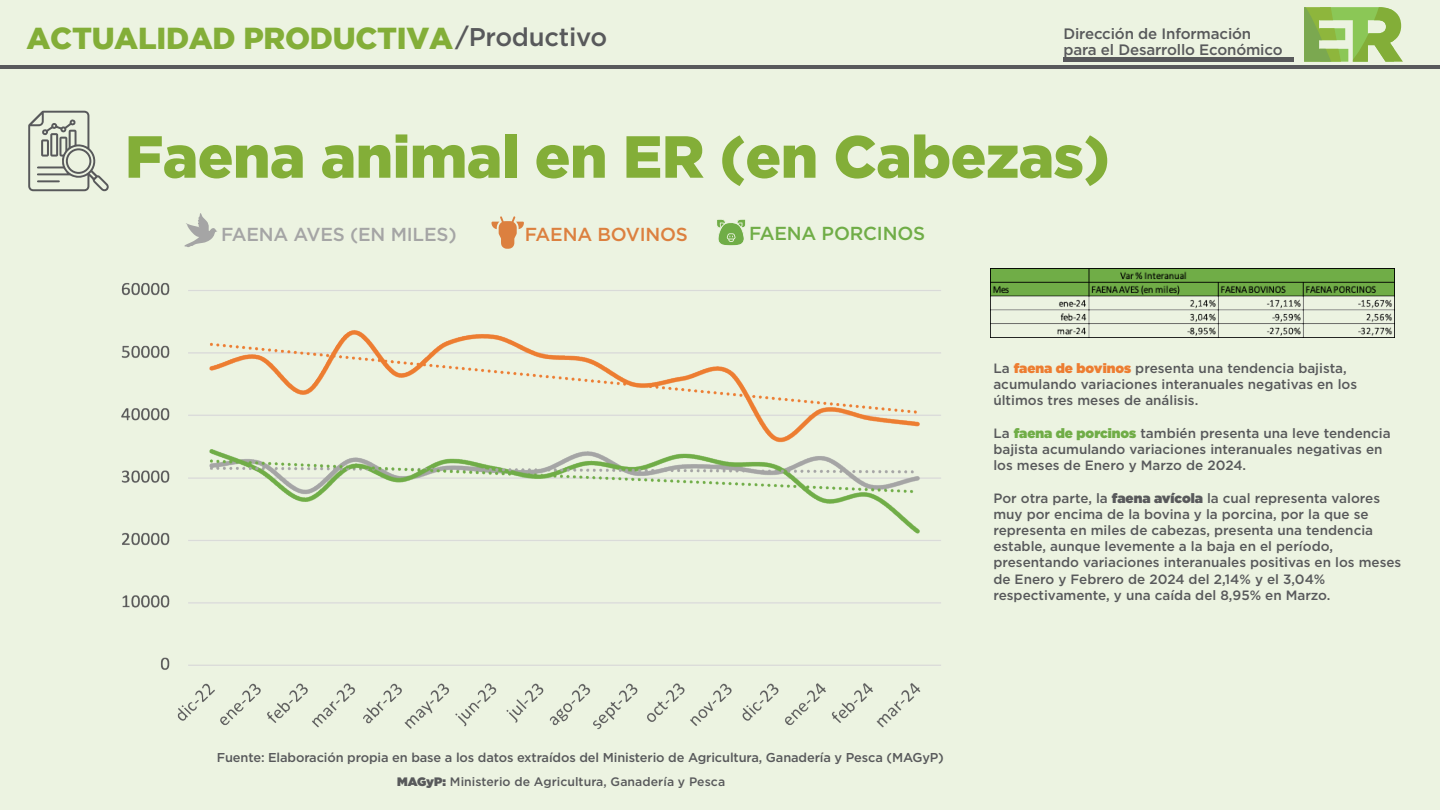
<style>
.page{position:relative;width:1440px;height:810px;background:#ecf3e1}
.page>*{position:absolute;margin:0;border:0;box-sizing:border-box;transform-origin:0 0}
.t1{font:900 59.25px "Gotham";letter-spacing:-.01em;color:#83ae38}
.t2{font:900 30.22px "Gotham";letter-spacing:-.01em;color:#83ae38}
.t3{font:500 25.58px "Gotham";letter-spacing:-.01em;color:#58595b}
.t4{font:500 18.83px "Gotham";letter-spacing:-.01em;color:#a5a5a5}
.t5{font:500 18.83px "Gotham";letter-spacing:-.01em;color:#70ad47}
.t6{font:500 18.83px "Gotham";letter-spacing:-.01em;color:#dc803f}
.t7{font:500 15.08px "Gotham";letter-spacing:-.01em;color:#58595b}
.t8{font:500 13.5px/16.2px "Gotham";color:#58595b}
.t9{font:500 12.83px "Gotham";letter-spacing:-.01em;color:#58595b}
.t10{font:500 12.23px "Gotham";letter-spacing:.005em;color:#58595b}
.s1{font-weight:900;color:#ed7d31}
.s2{font-weight:900;color:#70ad47}
.s3{font-weight:900}
</style>
<div class="page">
<hr style="left:0;top:65px;width:1440px;height:4px;background:#58595b">
<svg style="left:1304px;top:7px;width:99px;height:55px"></svg>
<hr style="left:1063px;top:58px;width:231px;height:4px;background:#58595b">
<svg style="left:28px;top:111px;width:81px;height:81px"></svg>
<img style="left:121px;top:214px;width:1154px;height:516px">
<img style="left:990px;top:269px;width:404px;height:68px">
<h3 class="t3" style="left:456px;top:20px;width:153px">/Productivo</h3>
<p class="t7" style="left:1063px;top:24px;width:189px">Dirección de Información</p>
<h2 class="t2" style="left:26px;top:20px;width:428px">ACTUALIDAD PRODUCTIVA</h2>
<p class="t7" style="left:1063px;top:40px;width:221px">para el Desarrollo Económico</p>
<h1 class="t1" style="left:125px;top:123px;width:986px">Faena animal en ER (en Cabezas)</h1>
<h3 class="t4" style="left:221px;top:222px;width:237px">FAENA AVES (EN MILES)</h3>
<h3 class="t6" style="left:525px;top:222px;width:165px">FAENA BOVINOS</h3>
<h3 class="t5" style="left:749px;top:221px;width:178px">FAENA PORCINOS</h3>
<p class="t8" style="left:993px;top:360px;width:365px">La <span class="s1">faena de bovinos</span> presenta una tendencia bajista, acumulando variaciones interanuales negativas en los últimos tres meses de análisis.</p>
<p class="t8" style="left:993px;top:425px;width:399px">La <span class="s2">faena de porcinos</span> también presenta una leve tendencia bajista acumulando variaciones interanuales negativas en los meses de Enero y Marzo de 2024.</p>
<p class="t8" style="left:993px;top:490px;width:409px">Por otra parte, la <span class="s3">faena avícola</span> la cual representa valores muy por encima de la bovina y la porcina, por la que se representa en miles de cabezas, presenta una tendencia estable, aunque levemente a la baja en el período, presentando variaciones interanuales positivas en los meses de Enero y Febrero de 2024 del 2,14% y el 3,04% respectivamente, y una caída del 8,95% en Marzo.</p>
<p class="t9" style="left:217px;top:749px;width:729px">Fuente: Elaboración propia en base a los datos extraídos del Ministerio de Agricultura, Ganadería y Pesca (MAGyP)</p>
<p class="t10" style="left:397px;top:773px;width:330px"><span class="s3">MAGyP:</span> Ministerio de Agricultura, Ganadería y Pesca</p>
</div>
